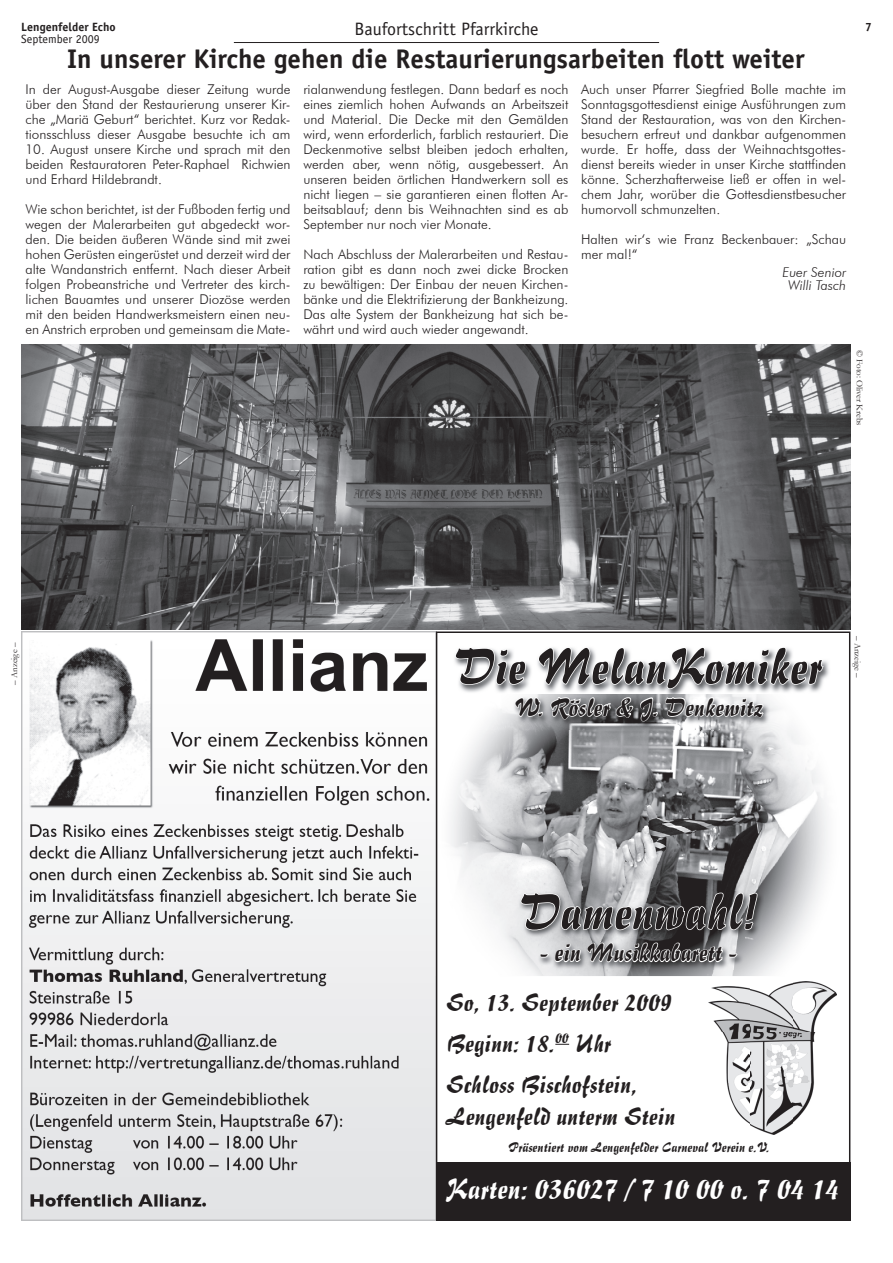
<style>
.page{position:relative;width:893px;height:1263px;background:#fff}
.page>*{position:absolute;margin:0;border:0;box-sizing:border-box;transform-origin:0 0}
.t1{font:54px "Impuls BT";color:#231f20}
.t2{font:31.5px "Impuls BT";color:#fff}
.t3{font:27px/49.8px "Impuls BT";color:#231f20}
.t4{font:700 27px "Officina Sans";color:#231f20}
.t5{font:18px "Officina Sans";color:#231f20}
.t6{font:15px "Impuls BT";color:#231f20}
.t7{font:300 13.5px/15px "Futura BT";color:#231f20;text-align:justify}
.t8{font:italic 300 13.5px/13.5px "Futura BT";color:#231f20;text-align:center}
.t9{font:700 12px "Officina Sans";color:#231f20}
.t10{font:12px "Officina Sans";color:#231f20}
.t11{font:9px "Garamond";color:#231f20}
</style>
<div class="page">
<hr style="left:234px;top:42px;width:425px;height:1px;background:#231f20">
<img style="left:21px;top:631px;width:415px;height:589px">
<img style="left:451px;top:730px;width:377px;height:246px">
<img style="left:485px;top:660px;width:344px;height:70px">
<svg style="left:454px;top:647px;width:371px;height:77px"></svg>
<img style="left:518px;top:891px;width:246px;height:78px">
<svg style="left:520px;top:888px;width:238px;height:88px;background:#9e9ea0"></svg>
<svg style="left:555px;top:1044px;width:14px;height:1px"></svg>
<div style="left:436px;top:1161px;width:414px;height:59px;background:#231f20"></div>
<img style="left:708px;top:982px;width:128px;height:153px">
<div style="left:436px;top:631px;width:414px;height:589px;border:2px solid #231f20"></div>
<img style="left:21px;top:344px;width:829px;height:285px">
<h3 class="t5" style="left:355px;top:18px;width:185px">Baufortschritt Pfarrkirche</h3>
<p class="t9" style="left:21px;top:19px;width:96px">Lengenfelder Echo</p>
<p class="t9" style="left:865px;top:19px;width:8px">7</p>
<p class="t10" style="left:21px;top:32px;width:80px">September 2009</p>
<h3 class="t4" style="left:67px;top:42px;width:739px">In unserer Kirche gehen die Restaurierungsarbeiten flott weiter</h3>
<p class="t7" style="left:26px;top:81px;width:267px">In der August-Ausgabe dieser Zeitung wurde über den Stand der Restaurierung unserer Kir&shy;che „Mariä Geburt“ berichtet. Kurz vor Redak&shy;tionsschluss dieser Ausgabe besuchte ich am</p>
<p class="t7" style="left:26px;top:141px;width:267px">10. August unsere Kirche und sprach mit den beiden Restauratoren Peter-Raphael Richwien und Erhard Hildebrandt.</p>
<p class="t7" style="left:26px;top:201px;width:267px">Wie schon berichtet, ist der Fußboden fertig und wegen der Malerarbeiten gut abgedeckt wor&shy;den. Die beiden äußeren Wände sind mit zwei hohen Gerüsten eingerüstet und derzeit wird der alte Wandanstrich entfernt. Nach dieser Arbeit folgen Probeanstriche und Vertreter des kirch&shy;lichen Bauamtes und unserer Diozöse werden mit den beiden Handwerksmeistern einen neu&shy;en Anstrich erproben und gemeinsam die Mate-</p>
<p class="t7" style="left:303px;top:81px;width:267px">rialanwendung festlegen. Dann bedarf es noch eines ziemlich hohen Aufwands an Arbeitszeit und Material. Die Decke mit den Gemälden wird, wenn erforderlich, farblich restauriert. Die Deckenmotive selbst bleiben jedoch erhalten, werden aber, wenn nötig, ausgebessert. An unseren beiden örtlichen Handwerkern soll es nicht liegen – sie garantieren einen flotten Ar&shy;beitsablauf; denn bis Weihnachten sind es ab September nur noch vier Monate.</p>
<p class="t7" style="left:303px;top:246px;width:267px">Nach Abschluss der Malerarbeiten und Restau&shy;ration gibt es dann noch zwei dicke Brocken zu bewältigen: Der Einbau der neuen Kirchen&shy;bänke und die Elektrifizierung der Bankheizung.<br>Das alte System der Bankheizung hat sich be&shy;währt und wird auch wieder angewandt.</p>
<p class="t7" style="left:581px;top:81px;width:267px">Auch unser Pfarrer Siegfried Bolle machte im Sonntagsgottesdienst einige Ausführungen zum Stand der Restauration, was von den Kirchen&shy;besuchern erfreut und dankbar aufgenommen wurde. Er hoffe, dass der Weihnachtsgottes&shy;dienst bereits wieder in unser Kirche stattfinden könne. Scherzhafterweise ließ er offen in wel&shy;chem Jahr, worüber die Gottesdienstbesucher humorvoll schmunzelten.</p>
<p class="t7" style="left:581px;top:231px;width:267px">Halten wir‘s wie Franz Beckenbauer: „Schau mer mal!“</p>
<p class="t8" style="left:782px;top:265px;width:65px">Euer Senior<br>Willi Tasch</p>
<p class="t11" style="left:866px;top:350px;width:77px;rotate:90deg">© Foto: Oliver Krebs</p>
<p class="t11" style="left:8px;top:685px;width:43px;rotate:-90deg">– Anzeige –</p>
<h1 class="t1" style="left:455px;top:635px;width:370px">Die MelanKomiker</h1>
<h3 class="t3" style="left:514px;top:682px;width:251px">W. Rösler &amp; J. Denkewitz</h3>
<p class="t11" style="left:864px;top:636px;width:43px;rotate:90deg">– Anzeige –</p>
<h1 class="t1" style="left:520px;top:880px;width:239px">Damenwahl!</h1>
<h3 class="t3" style="left:446px;top:927px;width:293px;text-indent:94px">- ein Musikkabarett -<br>So, 13. September 2009</h3>
<h3 class="t3" style="left:446px;top:1022px;width:193px;line-height:41px">Beginn: 18.<sup>00</sup> Uhr<br>Schloss Bischofstein,</h3>
<h3 class="t3" style="left:446px;top:1091px;width:231px">Lengenfeld unterm Stein</h3>
<p class="t6" style="left:508px;top:1138px;width:263px">Präsentiert vom Lengenfelder Carneval Verein e.V.</p>
<h2 class="t2" style="left:446px;top:1170px;width:395px">Karten: 036027 / 7 10 00 o. 7 04 14</h2>
</div>
